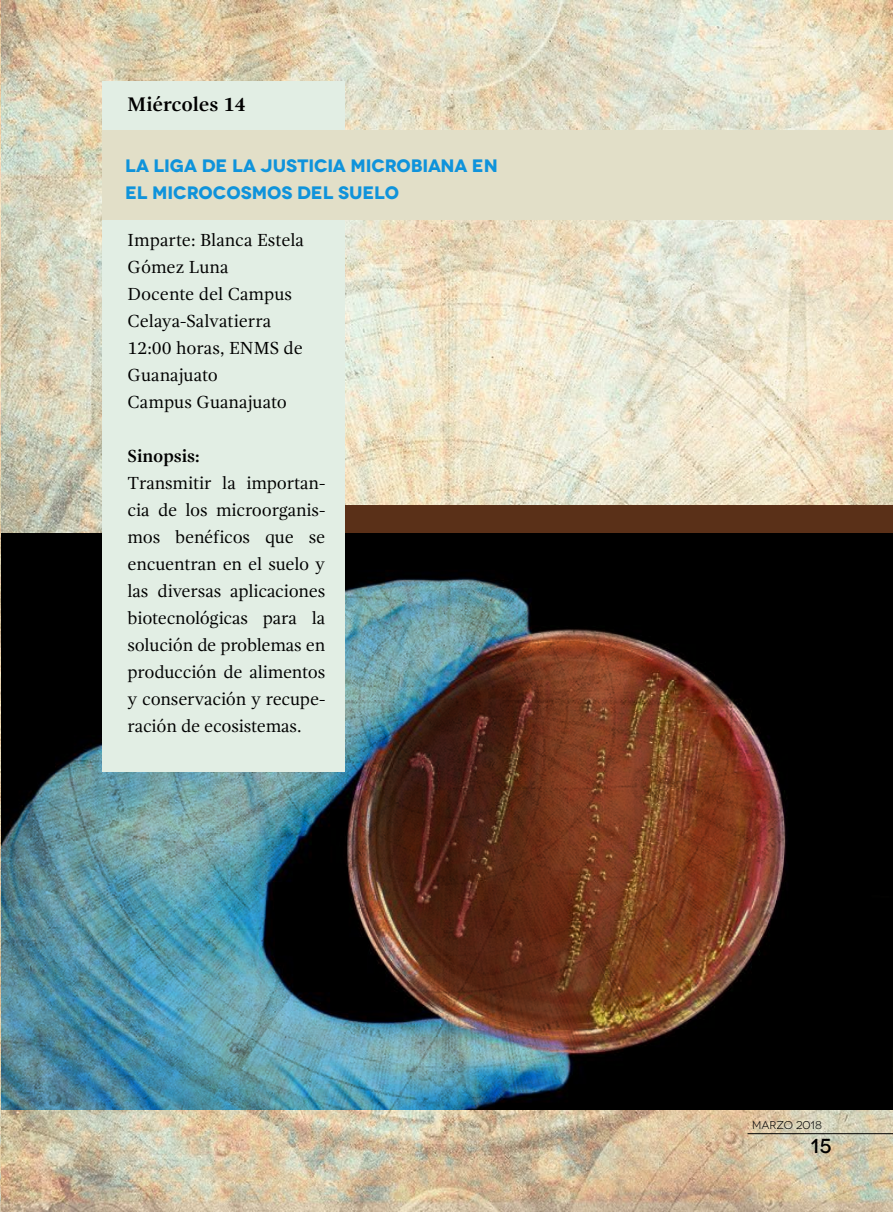
<style>
.page{position:relative;width:893px;height:1212px;background:#fff}
.page>*{position:absolute;margin:0;border:0;box-sizing:border-box;transform-origin:0 0}
.t1{font:700 20.25px "Gandhi Serif";letter-spacing:-.005em;color:#000}
.t2{font:500 20.25px "Novecentowide";color:#000}
.t3{font:18px/27px "Gandhi Serif";letter-spacing:-.005em;color:#000}
.t4{font:700 18px/27px "Novecentowide";letter-spacing:-.005em;color:#0f93db}
.t5{font:700 18px "Gandhi Serif";color:#000}
.t6{font:11.25px "Novecentowide";color:#000}
</style>
<div class="page">
<img style="left:0;top:0;width:893px;height:1212px">
<div style="left:102px;top:505px;width:791px;height:29px;background:#5a3018"></div>
<img style="left:0;top:534px;width:893px;height:576px">
<div style="left:102px;top:81px;width:243px;height:691px;background:#e2eee4"></div>
<hr style="left:747px;top:1133px;width:146px;height:1px;background:#000">
<div style="left:102px;top:131px;width:791px;height:89px;background:#e2dfc8"></div>
<p class="t1" style="left:128px;top:93px;width:120px">Miércoles 14</p>
<p class="t4" style="left:125px;top:152px;width:374px">LA LIGA DE LA JUSTICIA MICROBIANA EN<br>EL MICROCOSMOS DEL SUELO</p>
<p class="t3" style="left:128px;top:227px;width:178px">Imparte: Blanca Estela<br>Gómez Luna<br>Docente del Campus<br>Celaya-Salvatierra<br>12:00 horas, ENMS de<br>Guanajuato<br>Campus Guanajuato</p>
<p class="t5" style="left:128px;top:446px;width:74px">Sinopsis:</p>
<p class="t3" style="left:128px;top:470px;width:199px;text-align:justify">Transmitir la importan&shy;cia de los microorganis&shy;mos benéficos que se encuentran en el suelo y las diversas aplicaciones biotecnológicas para la solución de problemas en producción de alimentos y conservación y recupe&shy;ración de ecosistemas.</p>
<p class="t6" style="left:752px;top:1119px;width:72px">MARZO 2018</p>
<p class="t2" style="left:810px;top:1134px;width:23px">15</p>
</div>
